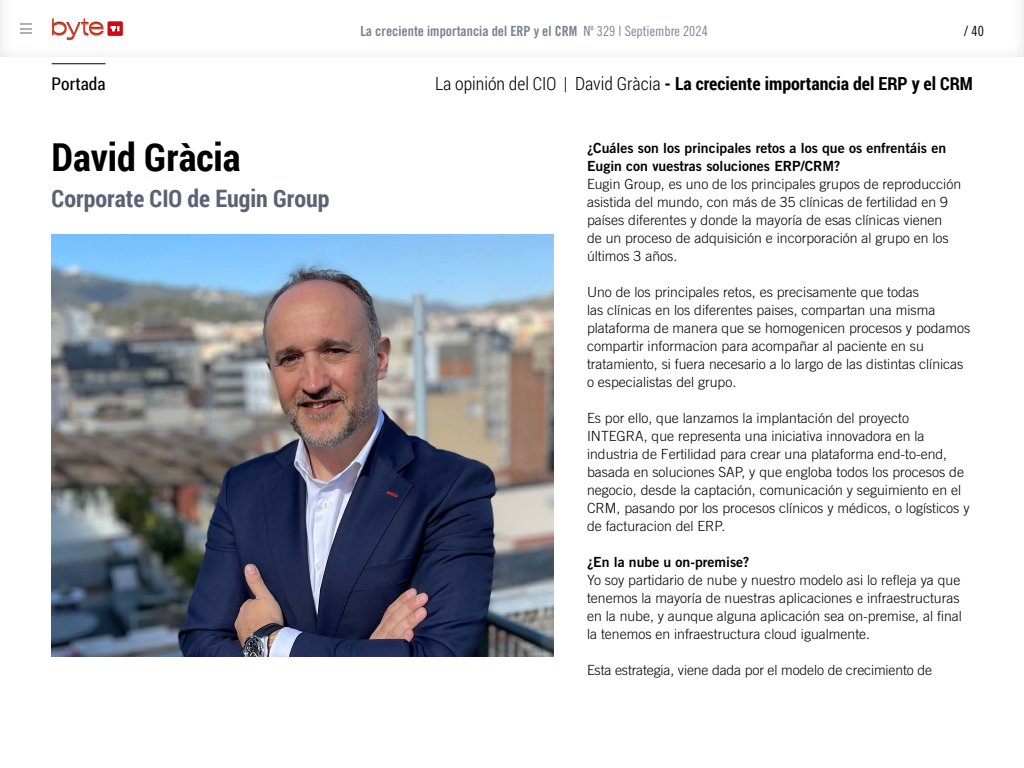
<style>
.page{position:relative;width:1024px;height:768px;background:#fff}
.page>*{position:absolute;margin:0;border:0;box-sizing:border-box;transform-origin:0 0}
.t1{font:700 38.5px "Roboto Condensed";color:#000}
.t2{font:700 24px "Roboto Condensed";color:#5a6273}
.t3{font:700 18px "Roboto Condensed";color:#000}
.t4{font:17.5px "Roboto Condensed";color:#000}
.t5{font:300 14px/18px "Trade Gothic LT Std";color:#000}
.t6{font:14px/18px "Trade Gothic LT Std Bd 2";color:#000}
.t7{font:14px "Trade Gothic LT Std Bd Cn 20";color:#7b818f}
.t8{font:14px "Trade Gothic LT Std Cn 18";color:#000}
.s1{font-family:"Trade Gothic LT Std Cn 18"}
.s2{font-weight:300}
</style>
<div class="page">
<svg style="left:52px;top:18px;width:51px;height:22px"></svg>
<div style="left:108px;top:22px;width:15px;height:14px;background:#d20a11"></div>
<svg style="left:111px;top:26px;width:8px;height:5px"></svg>
<svg style="left:20px;top:23px;width:12px;height:11px"></svg>
<hr style="left:52px;top:64px;width:54px;height:1px;background:#000">
<img style="left:51px;top:234px;width:503px;height:423px">
<p class="t7" style="left:360px;top:23px;width:349px">La creciente importancia del ERP y el CRM <span class="s1">Nº 329 | Septiembre 2024</span></p>
<p class="t8" style="left:964px;top:23px;width:21px">/ 40</p>
<p class="t4" style="left:52px;top:72px;width:55px">Portada</p>
<p class="t3" style="left:435px;top:71px;width:539px"><span class="s2">La opinión del CIO | David Gràcia</span> - La creciente importancia del ERP y el CRM</p>
<h1 class="t1" style="left:52px;top:130px;width:191px">David Gràcia</h1>
<h2 class="t2" style="left:52px;top:182px;width:279px">Corporate CIO de Eugin Group</h2>
<p class="t6" style="left:587px;top:139px;width:361px">¿Cuáles son los principales retos a los que os enfrentáis en<br>Eugin con vuestras soluciones ERP/CRM?</p>
<p class="t5" style="left:587px;top:175px;width:376px">Eugin Group, es uno de los principales grupos de reproducción asistida del mundo, con más de 35 clínicas de fertilidad en 9 países diferentes y donde la mayoría de esas clínicas vienen<br>de un proceso de adquisición e incorporación al grupo en los últimos 3 años.</p>
<p class="t5" style="left:587px;top:283px;width:385px">Uno de los principales retos, es precisamente que todas<br>las clínicas en los diferentes paises, compartan una misma plataforma de manera que se homogenicen procesos y podamos compartir informacion para acompañar al paciente en su tratamiento, si fuera necesario a lo largo de las distintas clínicas o especialistas del grupo.</p>
<p class="t5" style="left:587px;top:409px;width:384px">Es por ello, que lanzamos la implantación del proyecto INTEGRA, que representa una iniciativa innovadora en la industria de Fertilidad para crear una plataforma end-to-end, basada en soluciones SAP, y que engloba todos los procesos de negocio, desde la captación, comunicación y seguimiento en el CRM, pasando por los procesos clínicos y médicos, o logísticos y de facturacion del ERP.</p>
<p class="t6" style="left:587px;top:553px;width:164px">¿En la nube u on-premise?</p>
<p class="t5" style="left:587px;top:571px;width:376px">Yo soy partidario de nube y nuestro modelo asi lo refleja ya que tenemos la mayoría de nuestras aplicaciones e infraestructuras en la nube, y aunque alguna aplicación sea on-premise, al final la tenemos en infraestructura cloud igualmente.</p>
<p class="t5" style="left:587px;top:661px;width:347px">Esta estrategia, viene dada por el modelo de crecimiento de</p>
</div>
